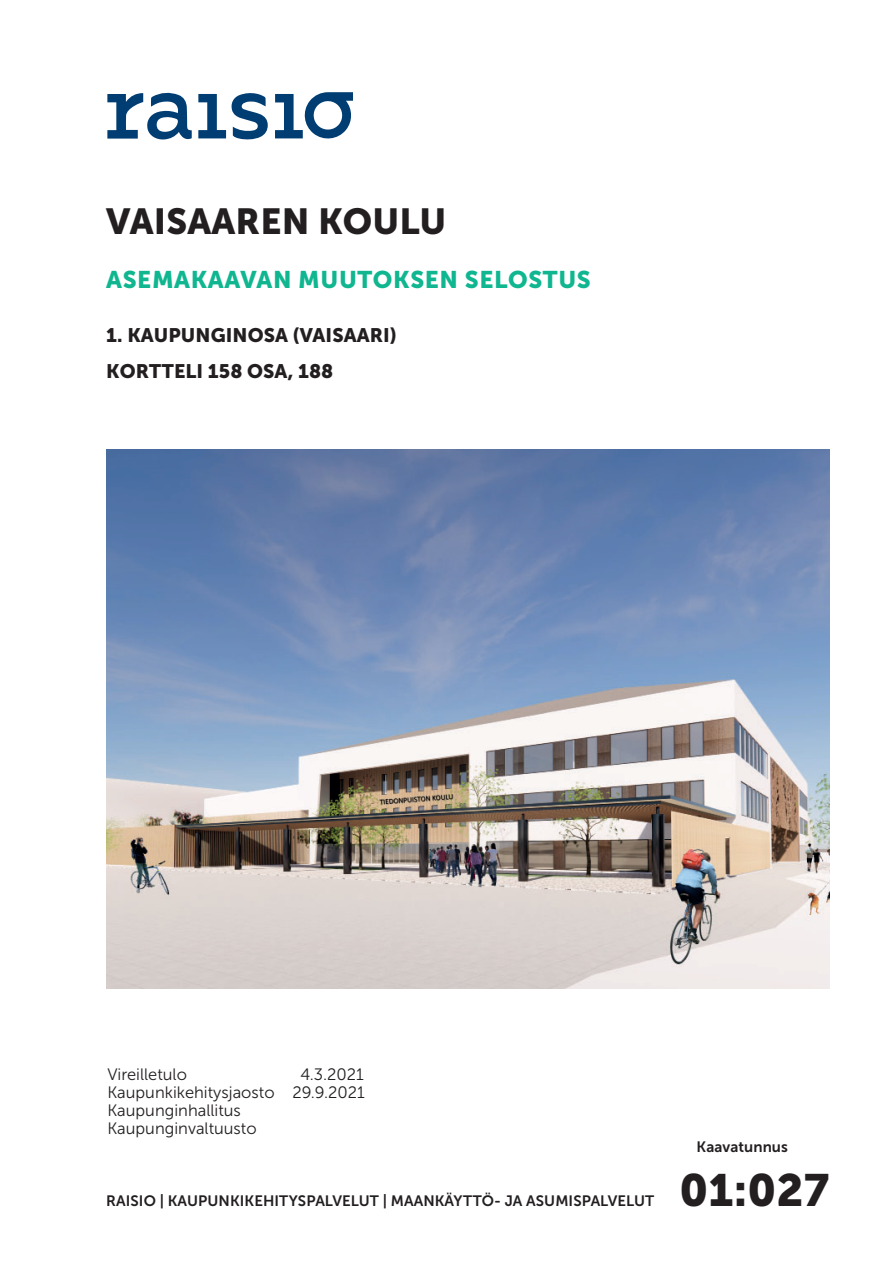
<style>
.page{position:relative;width:893px;height:1263px;background:#fff}
.page>*{position:absolute;margin:0;border:0;box-sizing:border-box;transform-origin:0 0}
.t1{font:45px "Museo Sans 900";color:#231f20}
.t2{font:36px "Museo Sans 900";letter-spacing:.005em;color:#231f20}
.t3{font:24px "Museo Sans 900";letter-spacing:.025em;color:#0fb68f}
.t4{font:19.5px/36px "Museo Sans 900";letter-spacing:.005em;color:#231f20}
.t5{font:16.5px/18px "Museo Sans 300";color:#231f20}
.t6{font:15px "Museo Sans 700";letter-spacing:.005em;color:#231f20}
</style>
<div class="page">
<svg style="left:107px;top:92px;width:85px;height:48px"></svg>
<svg style="left:275px;top:92px;width:78px;height:47px"></svg>
<svg style="left:198px;top:93px;width:70px;height:47px"></svg>
<img style="left:106px;top:450px;width:723px;height:538px">
<h2 class="t2" style="left:106px;top:208px;width:342px">VAISAAREN KOULU</h2>
<h3 class="t3" style="left:106px;top:270px;width:486px">ASEMAKAAVAN MUUTOKSEN SELOSTUS</h3>
<p class="t4" style="left:106px;top:319px;width:292px">1. KAUPUNGINOSA (VAISAARI)<br>KORTTELI 158 OSA, 188</p>
<p class="t5" style="left:107px;top:1067px;width:259px;text-indent:193px">4.3.2021<br>Kaupunkikehitysjaosto 29.9.2021<br>Kaupunginhallitus<br>Kaupunginvaltuusto</p>
<p class="t5" style="left:107px;top:1067px;width:81px">Vireilletulo</p>
<p class="t6" style="left:106px;top:1195px;width:549px">RAISIO | KAUPUNKIKEHITYSPALVELUT | MAANKÄYTTÖ- JA ASUMISPALVELUT</p>
<p class="t6" style="left:696px;top:1141px;width:93px">Kaavatunnus</p>
<h1 class="t1" style="left:679px;top:1173px;width:151px">01:027</h1>
</div>
